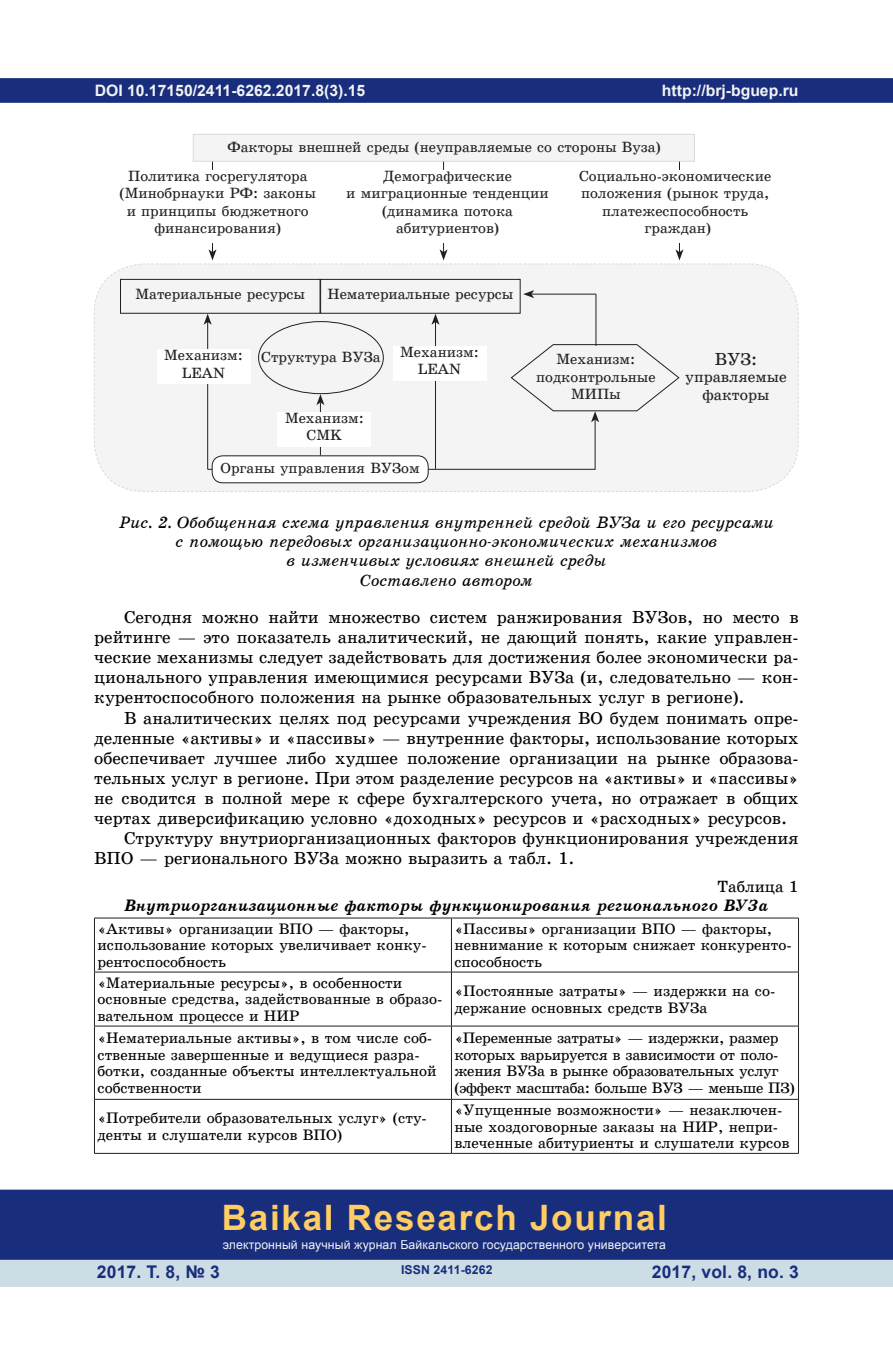
<style>
.page{position:relative;width:893px;height:1360px;background:#fff}
.page>*{position:absolute;margin:0;border:0;box-sizing:border-box;transform-origin:0 0}
.t1{font:700 35px "Arial";letter-spacing:.05em;color:#fecd64}
.Текст{font:17.5px/19.9px "School Book C";color:#000;text-align:justify}
.t2{font:700 17.5px "Arial";letter-spacing:.01em;color:#182d7c}
.Стиль_абзаца_1{font:17.5px "School Book C";color:#231f20}
.Рис{font:16.62px "School Book C Italic";color:#000}
.Табл_заг{font:italic 16.62px "School Book C Bold";color:#000}
.Табл{font:16.28px "School Book C";color:#000}
.Текст-2{font:700 15.75px "Arial";color:#f2f3f4}
.Стиль_абзаца_1-2{font:15.75px/17.5px "School Book C";color:#231f20;text-align:center}
.Табл_текст{font:15.22px/16.6px "School Book C";color:#000}
.Табл_текст-2{font:15.22px/16.6px "School Book C";letter-spacing:-.02em;color:#000}
.Стиль_абзаца_1-3{font:14.88px/17.5px "School Book C";color:#231f20;text-align:center}
.t3{font:12.25px "Arial";letter-spacing:.01em;color:#f2f3f4}
.t4{font:700 12.25px "Arial";letter-spacing:.01em;color:#182d7c}
</style>
<div class="page">
<div style="left:0;top:78px;width:893px;height:25px;background:#182d7c;border:2px solid #182d7c"></div>
<div style="left:0;top:1258px;width:893px;height:28px;background:#cddde6"></div>
<div style="left:0;top:1189px;width:893px;height:70px;background:#182d7c;border:2px solid #182d7c"></div>
<hr style="left:94px;top:917px;width:357px;height:1px;background:#231f20">
<hr style="left:94px;top:918px;width:1px;height:53px;background:#231f20">
<hr style="left:451px;top:917px;width:348px;height:1px;background:#231f20">
<hr style="left:451px;top:918px;width:1px;height:53px;background:#231f20">
<hr style="left:798px;top:918px;width:1px;height:53px;background:#231f20">
<hr style="left:94px;top:971px;width:357px;height:1px;background:#231f20">
<hr style="left:94px;top:972px;width:1px;height:53px;background:#231f20">
<hr style="left:451px;top:971px;width:348px;height:1px;background:#231f20">
<hr style="left:451px;top:972px;width:1px;height:53px;background:#231f20">
<hr style="left:798px;top:972px;width:1px;height:53px;background:#231f20">
<hr style="left:94px;top:1025px;width:357px;height:1px;background:#231f20">
<hr style="left:94px;top:1026px;width:1px;height:73px;background:#231f20">
<hr style="left:451px;top:1025px;width:348px;height:1px;background:#231f20">
<hr style="left:451px;top:1026px;width:1px;height:73px;background:#231f20">
<hr style="left:798px;top:1026px;width:1px;height:73px;background:#231f20">
<hr style="left:94px;top:1098px;width:357px;height:1px;background:#231f20">
<hr style="left:94px;top:1099px;width:1px;height:53px;background:#231f20">
<hr style="left:451px;top:1098px;width:348px;height:1px;background:#231f20">
<hr style="left:451px;top:1099px;width:1px;height:53px;background:#231f20">
<hr style="left:798px;top:1099px;width:1px;height:53px;background:#231f20">
<hr style="left:94px;top:1152px;width:357px;height:1px;background:#231f20">
<hr style="left:451px;top:1152px;width:348px;height:1px;background:#231f20">
<div style="left:193px;top:134px;width:501px;height:27px;background:#f4f4f4"></div>
<hr style="left:212px;top:162px;width:1px;height:90px;background:#231f20">
<hr style="left:443px;top:162px;width:1px;height:90px;background:#231f20">
<hr style="left:679px;top:162px;width:1px;height:90px;background:#231f20">
<svg style="left:94px;top:249px;width:705px;height:243px"></svg>
<hr style="left:595px;top:294px;width:1px;height:52px;background:#231f20">
<p class="Текст-2" style="left:95px;top:79px;width:272px">DOI 10.17150/2411-6262.2017.8(3).15</p>
<p class="Текст-2" style="left:662px;top:79px;width:138px">http://brj-bguep.ru</p>
<p class="Стиль_абзаца_1-3" style="left:228px;top:138px;width:435px">Факторы внешней среды (неуправляемые со стороны Вуза)</p>
<p class="Стиль_абзаца_1-3" style="left:119px;top:167px;width:198px">Политика госрегулятора (Минобрнауки РФ: законы и принципы бюджетного финансирования)</p>
<p class="Стиль_абзаца_1-3" style="left:383px;top:167px;width:130px">Демографические</p>
<p class="Стиль_абзаца_1-3" style="left:579px;top:167px;width:194px">Социально-экономические положения (рынок труда, платежеспособность</p>
<p class="Стиль_абзаца_1-3" style="left:645px;top:219px;width:68px">граждан)</p>
<p class="Стиль_абзаца_1-3" style="left:346px;top:184px;width:204px">и миграционные тенденции (динамика потока</p>
<p class="Стиль_абзаца_1-3" style="left:396px;top:219px;width:105px">абитуриентов)</p>
<p class="Стиль_абзаца_1-3" style="left:136px;top:285px;width:171px">Материальные ресурсы</p>
<p class="Стиль_абзаца_1-3" style="left:327px;top:285px;width:188px">Нематериальные ресурсы</p>
<p class="Стиль_абзаца_1-3" style="left:164px;top:346px;width:80px">Механизм:</p>
<p class="Стиль_абзаца_1-3" style="left:261px;top:348px;width:121px">Структура ВУЗа</p>
<p class="Стиль_абзаца_1-3" style="left:182px;top:364px;width:45px">LEAN</p>
<p class="Стиль_абзаца_1-3" style="left:400px;top:343px;width:80px">Механизм:</p>
<p class="Стиль_абзаца_1-3" style="left:418px;top:360px;width:45px">LEAN</p>
<p class="Стиль_абзаца_1-3" style="left:285px;top:409px;width:80px">Механизм:</p>
<p class="Стиль_абзаца_1-3" style="left:307px;top:427px;width:37px">CMK</p>
<p class="Стиль_абзаца_1-3" style="left:221px;top:460px;width:201px">Органы управления ВУЗом</p>
<p class="Стиль_абзаца_1-3" style="left:536px;top:350px;width:121px">Механизм: подконтрольные<br>МИПы</p>
<p class="Стиль_абзаца_1" style="left:715px;top:349px;width:44px">ВУЗ:</p>
<p class="Стиль_абзаца_1-2" style="left:685px;top:368px;width:103px">управляемые факторы</p>
<p class="Рис" style="left:119px;top:513px;width:656px">Рис. 2. Обобщенная схема управления внутренней средой ВУЗа и его ресурсами</p>
<p class="Рис" style="left:176px;top:532px;width:543px">c помощью передовых организационно-экономических механизмов</p>
<p class="Рис" style="left:287px;top:551px;width:321px">в изменчивых условиях внешней среды</p>
<p class="Рис" style="left:360px;top:570px;width:174px">Составлено автором</p>
<p class="Текст" style="left:94px;top:607px;width:706px;text-indent:30px">Сегодня можно найти множество систем ранжирования ВУЗов, но место в рейтинге — это показатель аналитический, не дающий понять, какие управлен&shy;ческие механизмы следует задействовать для достижения более экономически ра&shy;ционального управления имеющимися ресурсами ВУЗа (и, следовательно — кон&shy;курентоспособного положения на рынке образовательных услуг в регионе).</p>
<p class="Текст" style="left:94px;top:707px;width:706px;text-indent:30px">В аналитических целях под ресурсами учреждения ВО будем понимать опре&shy;деленные «активы» и «пассивы» — внутренние факторы, использование которых обеспечивает лучшее либо худшее положение организации на рынке образова&shy;тельных услуг в регионе. При этом разделение ресурсов на «активы» и «пассивы» не сводится в полной мере к сфере бухгалтерского учета, но отражает в общих чертах диверсификацию условно «доходных» ресурсов и «расходных» ресурсов.</p>
<p class="Текст" style="left:94px;top:828px;width:706px;text-indent:30px">Структуру внутриорганизационных факторов функционирования учреждения<br>ВПО — регионального ВУЗа можно выразить а табл. 1.</p>
<p class="Табл" style="left:717px;top:878px;width:83px">Таблица 1</p>
<p class="Табл_заг" style="left:124px;top:896px;width:645px">Внутриорганизационные факторы функционирования регионального ВУЗа</p>
<p class="Табл_текст" style="left:97px;top:920px;width:331px">«Активы» организации ВПО — факторы, использование которых увеличивает конку&shy;рентоспособность</p>
<p class="Табл_текст" style="left:454px;top:920px;width:339px">«Пассивы» организации ВПО — факторы, невнимание к которым снижает конкуренто&shy;способность</p>
<p class="Табл_текст" style="left:97px;top:974px;width:346px">«Материальные ресурсы», в особенности основные средства, задействованные в образо&shy;вательном процессе и НИР</p>
<p class="Табл_текст" style="left:454px;top:982px;width:322px">«Постоянные затраты» — издержки на со&shy;держание основных средств ВУЗа</p>
<p class="Табл_текст" style="left:97px;top:1029px;width:341px">«Нематериальные активы», в том числе соб&shy;ственные завершенные и ведущиеся разра&shy;ботки, созданные объекты интеллектуальной собственности</p>
<p class="Табл_текст-2" style="left:454px;top:1029px;width:342px">«Переменные затраты» — издержки, размер которых варьируется в зависимости от поло&shy;жения ВУЗа в рынке образовательных услуг (эффект масштаба: больше ВУЗ — меньше ПЗ)</p>
<p class="Табл_текст" style="left:97px;top:1110px;width:331px">«Потребители образовательных услуг» (сту&shy;денты и слушатели курсов ВПО)</p>
<p class="Табл_текст" style="left:454px;top:1101px;width:337px">«Упущенные возможности» — незаключен&shy;ные хоздоговорные заказы на НИР, непри&shy;влеченные абитуриенты и слушатели курсов</p>
<h1 class="t1" style="left:222px;top:1193px;width:447px">Baikal Research Journal</h1>
<p class="t3" style="left:223px;top:1236px;width:445px">электронный научный журнал Байкальского государственного университета</p>
<p class="t2" style="left:97px;top:1259px;width:125px">2017. Т. 8, № 3</p>
<p class="t2" style="left:652px;top:1259px;width:149px">2017, vol. 8, no. 3</p>
<p class="t4" style="left:401px;top:1261px;width:93px">ISSN 2411-6262</p>
</div>
